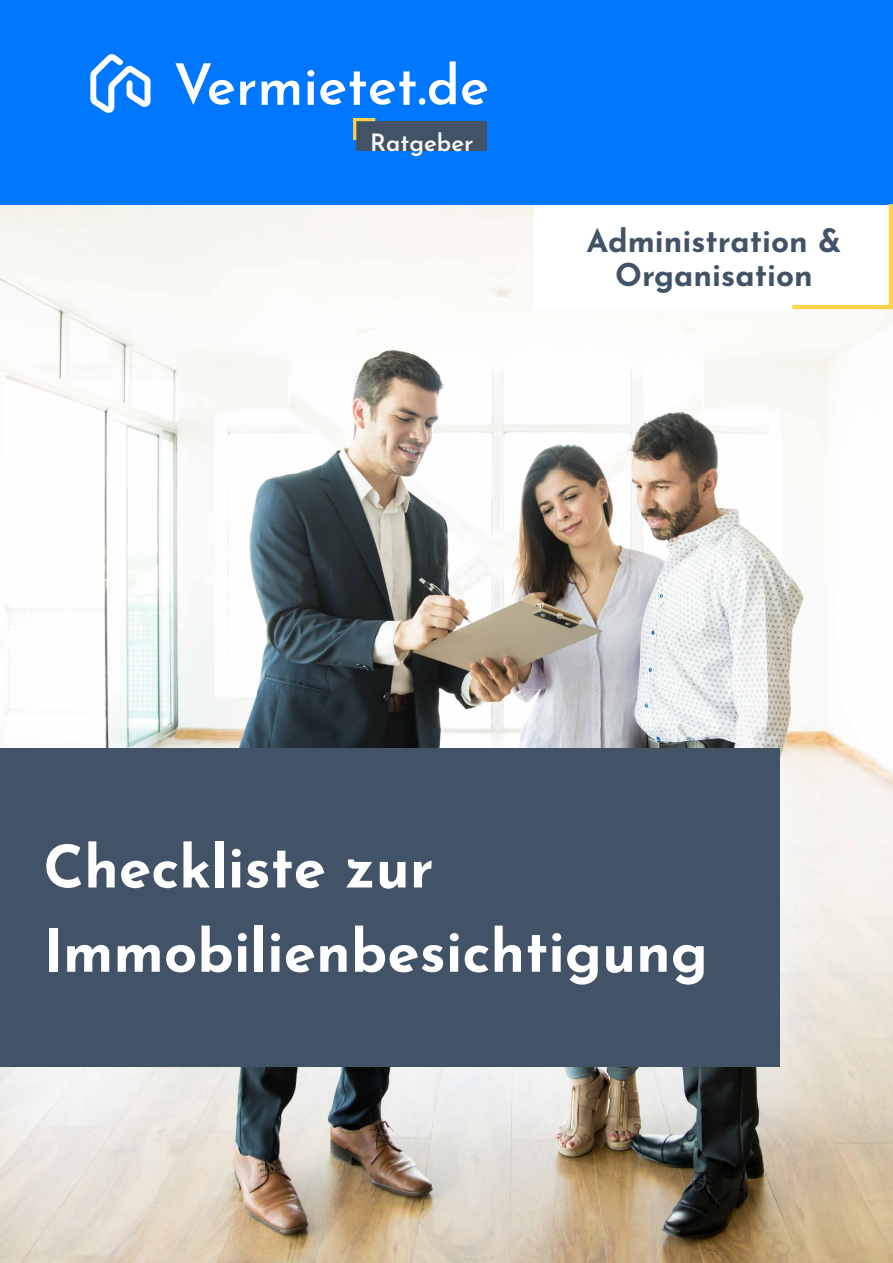
<style>
.page{position:relative;width:893px;height:1263px;background:#fff}
.page>*{position:absolute;margin:0;border:0;box-sizing:border-box;transform-origin:0 0}
.t1{font:700 58.5px/84.3px "Josefin Sans";color:#fff}
.t2{font:700 31.5px/33.3px "Josefin Sans";color:#425367;text-align:center}
.t3{font:600 24px "Josefin Sans";color:#fff}
</style>
<div class="page">
<img style="left:0;top:205px;width:893px;height:1057px">
<div style="left:0;top:0;width:893px;height:204px;background:#07f"></div>
<div style="left:356px;top:121px;width:131px;height:30px;background:#425367"></div>
<div style="left:0;top:748px;width:780px;height:319px;background:#425367"></div>
<div style="left:535px;top:205px;width:358px;height:104px;background:#fff"></div>
<hr style="left:792px;top:305px;width:101px;height:4px;background:#ffd24b">
<hr style="left:889px;top:204px;width:4px;height:101px;background:#ffd24b">
<hr style="left:353px;top:118px;width:3px;height:22px;background:#ffd24b">
<hr style="left:353px;top:118px;width:22px;height:3px;background:#ffd24b">
<svg style="left:90px;top:54px;width:61px;height:59px"></svg>
<svg style="left:175px;top:63px;width:59px;height:42px"></svg>
<svg style="left:240px;top:81px;width:15px;height:24px"></svg>
<svg style="left:262px;top:81px;width:37px;height:24px"></svg>
<svg style="left:307px;top:70px;width:7px;height:35px"></svg>
<svg style="left:320px;top:61px;width:136px;height:44px"></svg>
<svg style="left:462px;top:80px;width:25px;height:25px"></svg>
<p class="t3" style="left:370px;top:125px;width:105px">Ratgeber</p>
<p class="t2" style="left:587px;top:222px;width:256px">Administration &amp;<br>Organisation</p>
<p class="t1" style="left:43px;top:820px;width:666px">Checkliste zur<br>Immobilienbesichtigung</p>
</div>
